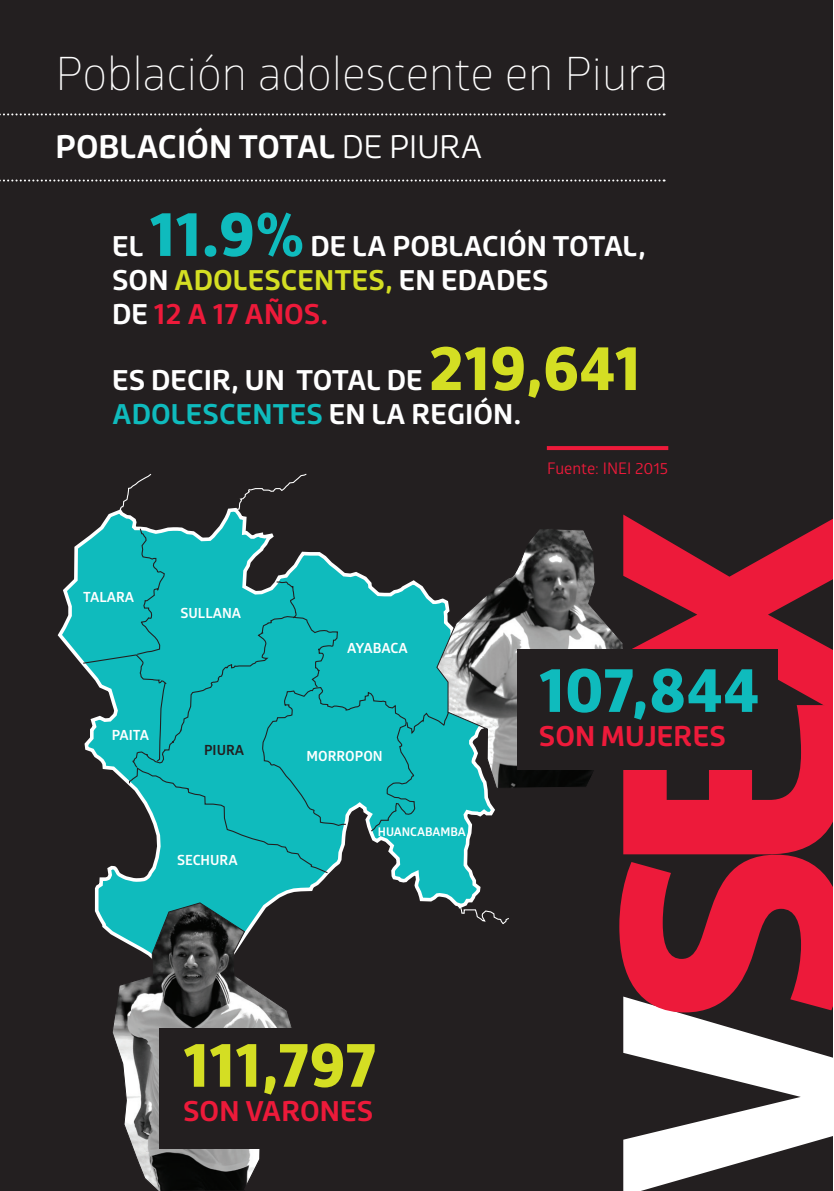
<style>
.page{position:relative;width:834px;height:1191px;background:#fff}
.page>*{position:absolute;margin:0;border:0;box-sizing:border-box;transform-origin:0 0}
.t1{font:900 305.6px "Roihu";color:#ed1a3a}
.t2{font:900 60px "Roihu";color:#d4de23}
.t3{font:900 60px "Roihu";color:#0fbbbd}
.t4{font:300 46px "Glober";color:#fff}
.t5{font:700 32px "Roihu";color:#fff}
.t6{font:700 28px/34px "Roihu";color:#fff}
.t7{font:700 28px "Roihu";color:#ed1a3a}
.t8{font:16px "Glober";color:#ed1a3a}
.t9{font:700 14px "Glober";color:#fff}
.t10{font:700 14px "Glober";color:#231f20}
.t11{font:700 12px "Glober";color:#fff}
.s1{font-weight:300}
.s2{font-weight:900;font-size:60px;color:#0fbbbd}
.s3{color:#d4de23}
.s4{color:#ed1a3a}
.s5{font-weight:900;font-size:60px;color:#d4de23}
.s6{color:#0fbbbd}
.s7{color:#fff}
</style>
<div class="page">
<div style="left:0;top:0;width:832px;height:1190px;background:#231f20"></div>
<svg style="left:57px;top:508px;width:438px;height:427px"></svg>
<svg style="left:119px;top:473px;width:33px;height:40px"></svg>
<svg style="left:235px;top:473px;width:72px;height:37px"></svg>
<svg style="left:458px;top:904px;width:51px;height:21px"></svg>
<svg style="left:82px;top:527px;width:386px;height:347px"></svg>
<svg style="left:111px;top:901px;width:206px;height:289px"></svg>
<div style="left:159px;top:1028px;width:277px;height:120px;background:#231f20"></div>
<svg style="left:435px;top:527px;width:188px;height:262px"></svg>
<div style="left:516px;top:649px;width:261px;height:121px;background:#231f20"></div>
<svg style="left:0;top:113px;width:664px;height:2px"></svg>
<svg style="left:0;top:179px;width:664px;height:2px"></svg>
<svg style="left:546px;top:446px;width:122px;height:4px"></svg>
<p class="t4" style="left:55px;top:41px;width:614px">Población adolescente en Piura</p>
<p class="t5" style="left:55px;top:128px;width:428px">POBLACIÓN TOTAL <span class="s1">DE PIURA</span></p>
<p class="t6" style="left:112px;top:229px;width:535px">EL <span class="s2">11.9%</span> DE LA POBLACIÓN TOTAL,<br>SON <span class="s3">ADOLESCENTES,</span> EN EDADES<br>DE <span class="s4">12 A 17 AÑOS.</span></p>
<p class="t6" style="left:112px;top:363px;width:529px">ES DECIR, UN TOTAL DE <span class="s5">219,641<br></span><span class="s6">ADOLESCENTES</span> EN LA REGIÓN.</p>
<p class="t8" style="left:547px;top:457px;width:123px">Fuente: INEI 2015</p>
<p class="t9" style="left:83px;top:587px;width:53px">TALARA</p>
<p class="t9" style="left:180px;top:603px;width:62px">SULLANA</p>
<p class="t9" style="left:112px;top:724px;width:39px">PAITA</p>
<p class="t10" style="left:204px;top:740px;width:42px">PIURA</p>
<p class="t9" style="left:177px;top:849px;width:62px">SECHURA</p>
<p class="t9" style="left:347px;top:638px;width:62px">AYABACA</p>
<p class="t9" style="left:306px;top:746px;width:78px">MORROPON</p>
<p class="t11" style="left:377px;top:823px;width:90px">HUANCABAMBA</p>
<p class="t2" style="left:183px;top:1030px;width:195px">111,797</p>
<p class="t7" style="left:183px;top:1094px;width:192px">SON VARONES</p>
<p class="t1" style="left:555px;top:1202px;width:696px;rotate:-90deg"><span class="s7">V</span>SEX</p>
<p class="t3" style="left:538px;top:656px;width:222px">107,844</p>
<p class="t7" style="left:538px;top:719px;width:188px">SON MUJERES</p>
</div>
